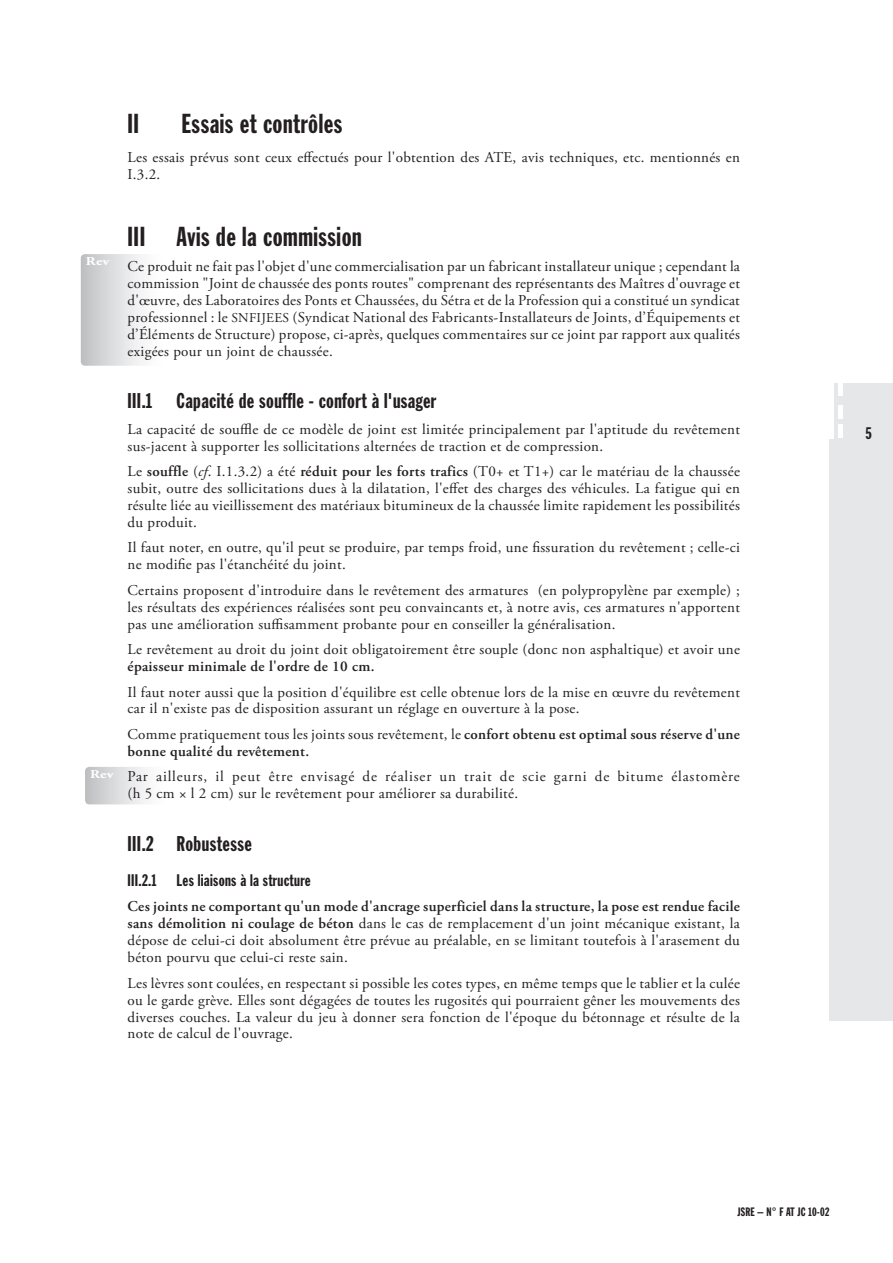
<style>
.page{position:relative;width:893px;height:1263px;background:#fff}
.page>*{position:absolute;margin:0;border:0;box-sizing:border-box;transform-origin:0 0}
.t1{font:27px "Franklin Gothic Extra Cond";letter-spacing:.02em;color:#231f20}
.t2{font:21px "Franklin Gothic Extra Cond";letter-spacing:.02em;color:#231f20}
.t3{font:16.5px "Franklin Gothic Extra Cond";letter-spacing:.02em;color:#231f20}
.t4{font:15px/17px "Adobe Garamond Pro";letter-spacing:.02em;color:#231f20;text-align:justify}
.t5{font:600 15px/17px "Adobe Garamond Pro";letter-spacing:.02em;color:#231f20}
.t6{font:15px/17px "Adobe Garamond Pro";letter-spacing:.055em;color:#231f20}
.t7{font:12px "Franklin Gothic Extra Cond";letter-spacing:.02em;color:#231f20}
.t8{font:700 12px "Adobe Garamond Pro";letter-spacing:.015em;color:#fff;scale:1.25 1}
.s1{font-size:13.5px}
.s2{font-weight:600}
.s3{font-style:italic}
.s4{font-weight:400}
</style>
<div class="page">
<div style="left:829px;top:383px;width:64px;height:637px;background:#e6e7e9"></div>
<div style="left:829px;top:383px;width:5px;height:55px;background:#fff"></div>
<div style="left:838px;top:382px;width:5px;height:14px;background:#fff"></div>
<div style="left:838px;top:405px;width:5px;height:13px;background:#fff"></div>
<div style="left:838px;top:425px;width:5px;height:13px;background:#fff"></div>
<div style="left:85px;top:767px;width:85px;height:37px;background:linear-gradient(to right,#c1c2c5,#fff);border-radius:4px"></div>
<div style="left:81px;top:254px;width:85px;height:112px;background:linear-gradient(to right,#c2c3c6,#fff);border-radius:4px"></div>
<h1 class="t1" style="left:128px;top:113px;width:13px">II</h1>
<h1 class="t1" style="left:182px;top:113px;width:162px">Essais et contrôles</h1>
<p class="t4" style="left:128px;top:150px;width:614px">Les essais prévus sont ceux effectués pour l'obtention des ATE, avis techniques, etc. mentionnés en<br>I.3.2.</p>
<p class="t8" style="left:86px;top:256px;width:20px">Rev</p>
<p class="t8" style="left:90px;top:769px;width:20px">Rev</p>
<h1 class="t1" style="left:128px;top:226px;width:236px">III Avis de la commission</h1>
<p class="t4" style="left:128px;top:259px;width:614px">Ce produit ne fait pas l'objet d'une commercialisation par un fabricant installateur unique ; cependant la commission "Joint de chaussée des ponts routes" comprenant des représentants des Maîtres d'ouvrage et d'œuvre, des Laboratoires des Ponts et Chaussées, du Sétra et de la Profession qui a constitué un syndicat professionnel : le <span class="s1">SNFIJEES</span> (Syndicat National des Fabricants-Installateurs de Joints, d’Équipements et d’Éléments de Structure) propose, ci-après, quelques commentaires sur ce joint par rapport aux qualités exigées pour un joint de chaussée.</p>
<h2 class="t2" style="left:128px;top:393px;width:310px">III.1 Capacité de souffle - confort à l'usager</h2>
<p class="t4" style="left:128px;top:422px;width:614px">La capacité de souffle de ce modèle de joint est limitée principalement par l'aptitude du revêtement sus-jacent à supporter les sollicitations alternées de traction et de compression.</p>
<p class="t4" style="left:128px;top:464px;width:614px">Le <span class="s2">souffle</span> (<span class="s3">cf</span>. I.1.3.2) a été <span class="s2">réduit pour les forts trafics</span> (T0+ et T1+) car le matériau de la chaussée subit, outre des sollicitations dues à la dilatation, l'effet des charges des véhicules. La fatigue qui en résulte liée au vieillissement des matériaux bitumineux de la chaussée limite rapidement les possibilités du produit.</p>
<p class="t4" style="left:128px;top:540px;width:614px">Il faut noter, en outre, qu'il peut se produire, par temps froid, une fissuration du revêtement ; celle-ci ne modifie pas l'étanchéité du joint.</p>
<p class="t4" style="left:128px;top:583px;width:614px">Certains proposent d'introduire dans le revêtement des armatures (en polypropylène par exemple) ; les résultats des expériences réalisées sont peu convaincants et, à notre avis, ces armatures n'apportent pas une amélioration suffisamment probante pour en conseiller la généralisation.</p>
<p class="t4" style="left:128px;top:642px;width:614px">Le revêtement au droit du joint doit obligatoirement être souple (donc non asphaltique) et avoir une</p>
<p class="t5" style="left:128px;top:659px;width:248px">épaisseur minimale de l'ordre de 10 cm.</p>
<p class="t4" style="left:128px;top:685px;width:614px">Il faut noter aussi que la position d'équilibre est celle obtenue lors de la mise en œuvre du revêtement car il n'existe pas de disposition assurant un réglage en ouverture à la pose.</p>
<p class="t5" style="left:128px;top:727px;width:614px"><span class="s4">Comme pratiquement tous les joints sous revêtement, le</span> confort obtenu est optimal sous réserve d'une bonne qualité du revêtement.</p>
<p class="t6" style="left:128px;top:769px;width:614px">Par ailleurs, il peut être envisagé de réaliser un trait de scie garni de bitume élastomère (h 5 cm × l 2 cm) sur le revêtement pour améliorer sa durabilité.</p>
<h2 class="t2" style="left:128px;top:835px;width:126px">III.2 Robustesse</h2>
<p class="t3" style="left:128px;top:874px;width:185px">III.2.1 Les liaisons à la structure</p>
<p class="t4" style="left:128px;top:899px;width:614px"><span class="s2">Ces joints ne comportant qu'un mode d'ancrage superficiel dans la structure, la pose est rendue facile sans démolition ni coulage de béton</span> dans le cas de remplacement d'un joint mécanique existant, la dépose de celui-ci doit absolument être prévue au préalable, en se limitant toutefois à l'arasement du béton pourvu que celui-ci reste sain.</p>
<p class="t4" style="left:128px;top:976px;width:614px">Les lèvres sont coulées, en respectant si possible les cotes types, en même temps que le tablier et la culée ou le garde grève. Elles sont dégagées de toutes les rugosités qui pourraient gêner les mouvements des diverses couches. La valeur du jeu à donner sera fonction de l'époque du bétonnage et résulte de la note de calcul de l'ouvrage.</p>
<p class="t3" style="left:866px;top:427px;width:7px">5</p>
<p class="t7" style="left:737px;top:1207px;width:93px">JSRE – N° F AT JC 10-02</p>
</div>
